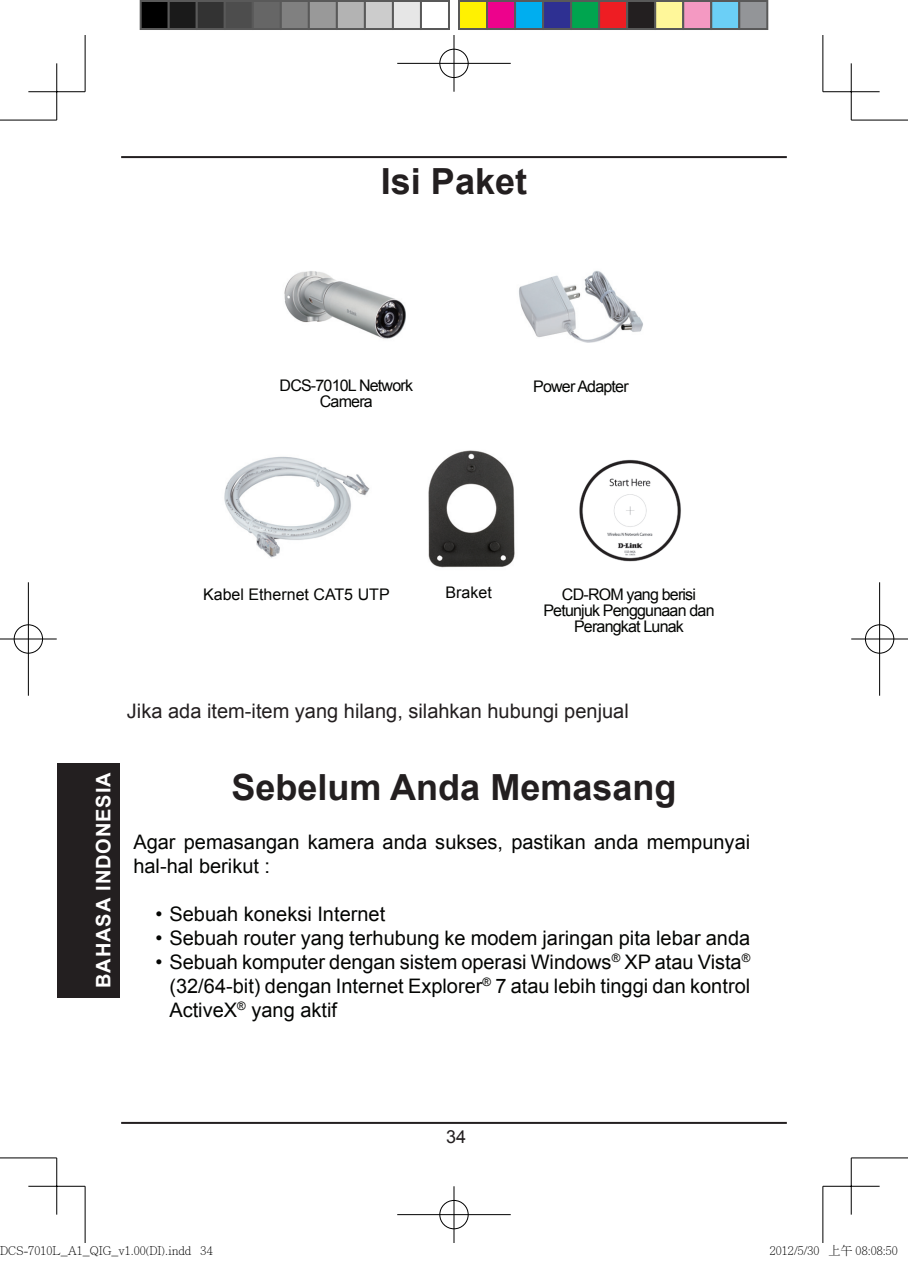
<style>
.page{position:relative;width:908px;height:1261px;background:#fff}
.page>*{position:absolute;margin:0;border:0;box-sizing:border-box;transform-origin:0 0}
.t1{font:700 36px "Arial";color:#231f20}
.t2{font:20px/24px "Arial";color:#040503}
.t3{font:20px "Arial";color:#231f20}
.t4{font:700 20px "Arial";letter-spacing:.045em;color:#fff}
.t5{font:18px "Arial";color:#231f20}
.t6{font:16px/16px "Arial";letter-spacing:-.05em;color:#040503;text-align:center}
.t7{font:16px "Arial";color:#040503}
.t8{font:300 12px "Adobe Ming Std";color:#000}
</style>
<div class="page">
<img style="left:519px;top:270px;width:124px;height:73px">
<img style="left:579px;top:459px;width:102px;height:103px">
<img style="left:284px;top:271px;width:122px;height:68px">
<img style="left:224px;top:456px;width:146px;height:102px">
<img style="left:428px;top:450px;width:87px;height:118px">
<hr style="left:121px;top:156px;width:665px;height:2px;background:#231f20">
<hr style="left:121px;top:1122px;width:665px;height:2px;background:#231f20">
<div style="left:57px;top:763px;width:63px;height:234px;background:#231f20"></div>
<hr style="left:0;top:120px;width:57px;height:1px;background:#000">
<hr style="left:850px;top:120px;width:57px;height:1px;background:#000">
<hr style="left:0;top:1157px;width:57px;height:1px;background:#000">
<hr style="left:850px;top:1157px;width:57px;height:1px;background:#000">
<hr style="left:85px;top:35px;width:1px;height:57px;background:#000">
<hr style="left:85px;top:1186px;width:1px;height:57px;background:#000">
<hr style="left:822px;top:35px;width:1px;height:57px;background:#000">
<hr style="left:822px;top:1186px;width:1px;height:57px;background:#000">
<hr style="left:28px;top:91px;width:57px;height:1px;background:#000">
<hr style="left:822px;top:91px;width:57px;height:1px;background:#000">
<hr style="left:28px;top:1186px;width:57px;height:1px;background:#000">
<hr style="left:822px;top:1186px;width:57px;height:1px;background:#000">
<hr style="left:56px;top:63px;width:1px;height:57px;background:#000">
<hr style="left:56px;top:1158px;width:1px;height:56px;background:#000">
<hr style="left:850px;top:63px;width:1px;height:57px;background:#000">
<hr style="left:850px;top:1158px;width:1px;height:56px;background:#000">
<div style="left:438px;top:48px;width:31px;height:31px;border:3px solid #fff;border-radius:50%"></div>
<hr style="left:397px;top:62px;width:113px;height:3px;background:#fff">
<hr style="left:452px;top:35px;width:3px;height:57px;background:#fff">
<div style="left:439px;top:49px;width:29px;height:29px;border:1px solid #000;border-radius:50%"></div>
<hr style="left:397px;top:63px;width:113px;height:1px;background:#000">
<hr style="left:453px;top:35px;width:1px;height:57px;background:#000">
<div style="left:438px;top:1199px;width:31px;height:31px;border:3px solid #fff;border-radius:50%"></div>
<hr style="left:397px;top:1213px;width:113px;height:3px;background:#fff">
<hr style="left:452px;top:1186px;width:3px;height:57px;background:#fff">
<div style="left:439px;top:1200px;width:29px;height:29px;border:1px solid #000;border-radius:50%"></div>
<hr style="left:397px;top:1214px;width:113px;height:1px;background:#000">
<hr style="left:453px;top:1186px;width:1px;height:57px;background:#000">
<div style="left:13px;top:623px;width:31px;height:31px;border:3px solid #fff;border-radius:50%"></div>
<hr style="left:0;top:637px;width:57px;height:3px;background:#fff">
<hr style="left:27px;top:582px;width:3px;height:113px;background:#fff">
<div style="left:14px;top:624px;width:29px;height:29px;border:1px solid #000;border-radius:50%"></div>
<hr style="left:0;top:638px;width:57px;height:1px;background:#000">
<hr style="left:28px;top:582px;width:1px;height:113px;background:#000">
<div style="left:863px;top:623px;width:31px;height:31px;border:3px solid #fff;border-radius:50%"></div>
<hr style="left:850px;top:637px;width:57px;height:3px;background:#fff">
<hr style="left:877px;top:582px;width:3px;height:113px;background:#fff">
<div style="left:864px;top:624px;width:29px;height:29px;border:1px solid #000;border-radius:50%"></div>
<hr style="left:850px;top:638px;width:57px;height:1px;background:#000">
<hr style="left:878px;top:582px;width:1px;height:113px;background:#000">
<div style="left:141px;top:1px;width:28px;height:28px;background:#000"></div>
<div style="left:140px;top:0;width:30px;height:30px;border:2px solid #595959"></div>
<div style="left:169px;top:1px;width:28px;height:28px;background:#1a1a1a"></div>
<div style="left:168px;top:0;width:30px;height:30px;border:2px solid #595959"></div>
<div style="left:197px;top:1px;width:28px;height:28px;background:#333"></div>
<div style="left:196px;top:0;width:30px;height:30px;border:2px solid #595959"></div>
<div style="left:225px;top:1px;width:28px;height:28px;background:#4d4d4d"></div>
<div style="left:224px;top:0;width:30px;height:30px;border:2px solid #595959"></div>
<div style="left:253px;top:1px;width:28px;height:28px;background:#666"></div>
<div style="left:252px;top:0;width:30px;height:30px;border:2px solid #595959"></div>
<div style="left:281px;top:1px;width:28px;height:28px;background:#808080"></div>
<div style="left:280px;top:0;width:30px;height:30px;border:2px solid #595959"></div>
<div style="left:309px;top:1px;width:28px;height:28px;background:#999"></div>
<div style="left:308px;top:0;width:30px;height:30px;border:2px solid #595959"></div>
<div style="left:337px;top:1px;width:28px;height:28px;background:#b3b3b3"></div>
<div style="left:336px;top:0;width:30px;height:30px;border:2px solid #595959"></div>
<div style="left:365px;top:1px;width:28px;height:28px;background:#ccc"></div>
<div style="left:364px;top:0;width:30px;height:30px;border:2px solid #595959"></div>
<div style="left:393px;top:1px;width:28px;height:28px;background:#e6e6e6"></div>
<div style="left:392px;top:0;width:30px;height:30px;border:2px solid #595959"></div>
<div style="left:420px;top:0;width:30px;height:30px;border:2px solid #595959"></div>
<div style="left:459px;top:1px;width:28px;height:28px;background:#fff101"></div>
<div style="left:458px;top:0;width:30px;height:30px;border:2px solid #595959"></div>
<div style="left:487px;top:1px;width:28px;height:28px;background:#ed028c"></div>
<div style="left:486px;top:0;width:30px;height:30px;border:2px solid #595959"></div>
<div style="left:515px;top:1px;width:28px;height:28px;background:#00aeef"></div>
<div style="left:514px;top:0;width:30px;height:30px;border:2px solid #595959"></div>
<div style="left:543px;top:1px;width:28px;height:28px;background:#2e3092"></div>
<div style="left:542px;top:0;width:30px;height:30px;border:2px solid #595959"></div>
<div style="left:571px;top:1px;width:28px;height:28px;background:#00a54f"></div>
<div style="left:570px;top:0;width:30px;height:30px;border:2px solid #595959"></div>
<div style="left:599px;top:1px;width:28px;height:28px;background:#ee1d23"></div>
<div style="left:598px;top:0;width:30px;height:30px;border:2px solid #595959"></div>
<div style="left:627px;top:1px;width:28px;height:28px;background:#231f20"></div>
<div style="left:626px;top:0;width:30px;height:30px;border:2px solid #595959"></div>
<div style="left:655px;top:1px;width:28px;height:28px;background:#fff79a"></div>
<div style="left:654px;top:0;width:30px;height:30px;border:2px solid #595959"></div>
<div style="left:683px;top:1px;width:28px;height:28px;background:#f499c2"></div>
<div style="left:682px;top:0;width:30px;height:30px;border:2px solid #595959"></div>
<div style="left:711px;top:1px;width:28px;height:28px;background:#6bcff6"></div>
<div style="left:710px;top:0;width:30px;height:30px;border:2px solid #595959"></div>
<div style="left:739px;top:1px;width:28px;height:28px;background:#939598"></div>
<div style="left:738px;top:0;width:30px;height:30px;border:2px solid #595959"></div>
<h1 class="t1" style="left:380px;top:157px;width:148px">Isi Paket</h1>
<p class="t6" style="left:279px;top:377px;width:135px">DCS-7010L Network<br>Camera</p>
<p class="t6" style="left:533px;top:378px;width:97px">Power Adapter</p>
<p class="t6" style="left:445px;top:584px;width:48px">Braket</p>
<p class="t7" style="left:203px;top:584px;width:188px">Kabel Ethernet CAT5 UTP</p>
<p class="t6" style="left:543px;top:586px;width:172px">CD-ROM yang berisi<br>Petunjuk Penggunaan dan<br>Perangkat Lunak</p>
<p class="t3" style="left:127px;top:697px;width:503px">Jika ada item-item yang hilang, silahkan hubungi penjual</p>
<p class="t4" style="left:90px;top:987px;width:217px;rotate:-90deg">BAHASA INDONESIA</p>
<h1 class="t1" style="left:231px;top:763px;width:446px">Sebelum Anda Memasang</h1>
<p class="t2" style="left:133px;top:830px;width:618px">Agar pemasangan kamera anda sukses, pastikan anda mempunyai hal-hal berikut :</p>
<p class="t2" style="left:155px;top:902px;width:231px">• Sebuah koneksi Internet</p>
<p class="t2" style="left:155px;top:926px;width:596px">• Sebuah router yang terhubung ke modem jaringan pita lebar anda</p>
<p class="t2" style="left:169px;top:950px;width:582px;text-align:justify;text-indent:-14px">• Sebuah komputer dengan sistem operasi Windows<sup>®</sup> XP atau Vista<sup>® </sup>(32/64-bit) dengan Internet Explorer<sup>®</sup> 7 atau lebih tinggi dan kontrol ActiveX<sup>®</sup> yang aktif</p>
<p class="t5" style="left:446px;top:1125px;width:22px">34</p>
<p class="t8" style="left:0;top:1244px;width:214px">DCS-7010L_A1_QIG_v1.00(DI).indd 34</p>
<p class="t8" style="left:769px;top:1244px;width:129px">2012/5/30 上午 08:08:50</p>
</div>
